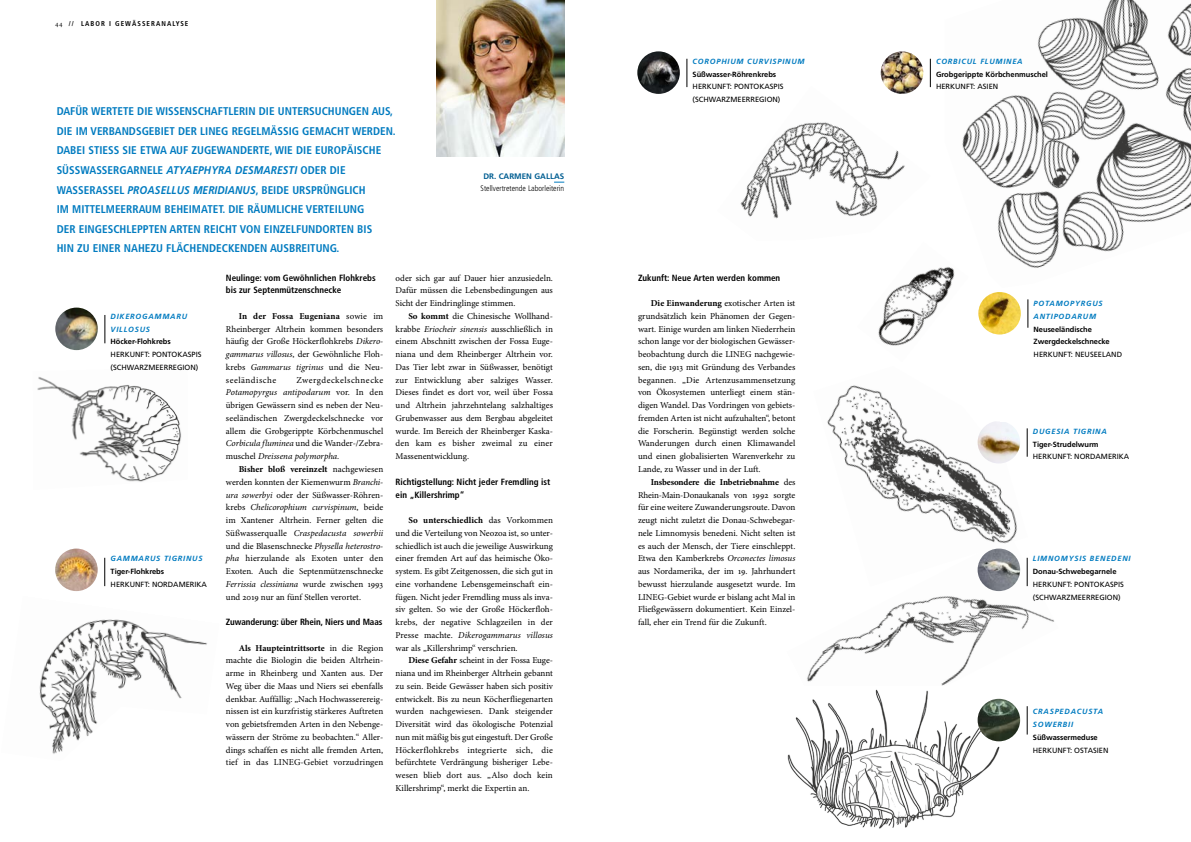
<style>
.page{position:relative;width:1191px;height:842px;background:#fff}
.page>*{position:absolute;margin:0;border:0;box-sizing:border-box;transform-origin:0 0}
.t1{font:700 condensed 11.2px/19.5px "Frutiger";color:#007bc0}
.t2{font:9px/12.8px "Minion Pro";color:#000;text-align:justify}
.t3{font:700 condensed 9px/12.8px "Frutiger";color:#000}
.t4{font:300 condensed 8px "Frutiger";color:#000}
.t5{font:700 8px "Frutiger";color:#005e92}
.t6{font:7.5px/12.8px "Frutiger";color:#000}
.t7{font:700 7.5px/12.8px "Frutiger";letter-spacing:-.005em;color:#000}
.t8{font:italic 700 7.5px/12.8px "Frutiger";letter-spacing:.1em;color:#007bc0}
.t9{font:700 condensed 7px "Frutiger";letter-spacing:.15em;color:#000}
.t10{font:7px "Minion Pro";color:#000}
.s1{font-family:"Minion Pro";font-weight:400;font-stretch:normal}
.s2{font-style:italic;font-stretch:normal}
.s3{font-weight:700}
.s4{font-style:italic}
</style>
<div class="page">
<img style="left:807px;top:557px;width:247px;height:180px">
<img style="left:962px;top:0;width:229px;height:268px">
<img style="left:437px;top:0;width:127px;height:157px">
<img style="left:39px;top:619px;width:168px;height:135px">
<img style="left:813px;top:385px;width:214px;height:201px">
<img style="left:37px;top:377px;width:144px;height:105px">
<img style="left:740px;top:86px;width:190px;height:133px">
<img style="left:787px;top:687px;width:225px;height:142px">
<img style="left:55px;top:549px;width:43px;height:42px;border-radius:21px">
<svg style="left:104px;top:558px;width:1px;height:28px"></svg>
<img style="left:55px;top:308px;width:43px;height:42px;border-radius:21px">
<svg style="left:105px;top:315px;width:1px;height:28px"></svg>
<img style="left:637px;top:51px;width:43px;height:43px;border-radius:21px">
<svg style="left:686px;top:59px;width:1px;height:28px"></svg>
<img style="left:880px;top:51px;width:43px;height:43px;border-radius:21px">
<svg style="left:930px;top:59px;width:1px;height:28px"></svg>
<img style="left:978px;top:292px;width:42px;height:42px;border-radius:21px">
<svg style="left:1027px;top:299px;width:1px;height:29px"></svg>
<img style="left:977px;top:421px;width:43px;height:42px">
<svg style="left:1027px;top:428px;width:1px;height:29px"></svg>
<img style="left:977px;top:699px;width:43px;height:42px;border-radius:21px">
<svg style="left:1027px;top:706px;width:1px;height:28px"></svg>
<img style="left:977px;top:549px;width:43px;height:42px;border-radius:21px">
<svg style="left:1027px;top:558px;width:1px;height:28px"></svg>
<img style="left:878px;top:242px;width:90px;height:104px">
<p class="t9" style="left:55px;top:19px;width:135px"><span class="s1">44</span> // LABOR I GEWÄSSERANALYSE</p>
<p class="t10" style="left:1129px;top:19px;width:8px">45</p>
<p class="t1" style="left:57px;top:102px;width:340px">DAFÜR WERTETE DIE WISSENSCHAFTLERIN DIE UNTERSUCHUNGEN AUS, DIE IM VERBANDSGEBIET DER LINEG REGELMÄSSIG GEMACHT WERDEN.<br>DABEI STIESS SIE ETWA AUF ZUGEWANDERTE, WIE DIE EUROPÄISCHE SÜSSWASSERGARNELE <span class="s2">ATYAEPHYRA DESMARESTI</span> ODER DIE WASSERASSEL <span class="s2">PROASELLUS MERIDIANUS</span>, BEIDE URSPRÜNGLICH<br>IM MITTELMEERRAUM BEHEIMATET. DIE RÄUMLICHE VERTEILUNG<br>DER EINGESCHLEPPTEN ARTEN REICHT VON EINZELFUNDORTEN BIS<br>HIN ZU EINER NAHEZU FLÄCHENDECKENDEN AUSBREITUNG.</p>
<p class="t5" style="left:483px;top:171px;width:82px">DR. CARMEN GALLAS</p>
<p class="t4" style="left:480px;top:184px;width:85px">Stellvertretende Laborleiterin</p>
<p class="t8" style="left:111px;top:310px;width:78px">DIKEROGAMMARU<br>VILLOSUS</p>
<p class="t7" style="left:111px;top:335px;width:62px">Höcker-Flohkrebs</p>
<p class="t6" style="left:111px;top:348px;width:92px">HERKUNFT: PONTOKASPIS (SCHWARZMEERREGION)</p>
<p class="t8" style="left:111px;top:552px;width:93px">GAMMARUS TIGRINUS</p>
<p class="t7" style="left:111px;top:565px;width:55px">Tiger-Flohkrebs</p>
<p class="t6" style="left:111px;top:578px;width:98px">HERKUNFT: NORDAMERIKA</p>
<p class="t3" style="left:226px;top:271px;width:151px">Neulinge: vom Gewöhnlichen Flohkrebs bis zur Septenmützenschnecke</p>
<p class="t2" style="left:226px;top:310px;width:159px;text-indent:13px"><span class="s3">In der Fossa Eugeniana</span> sowie im Rheinberger Altrhein kommen besonders häufig der Große Höckerflohkrebs <span class="s4">Dikero&shy;gammarus villosus</span>, der Gewöhnliche Floh&shy;krebs <span class="s4">Gammarus tigrinus</span> und die Neu&shy;seeländische</p>
<p class="t2" style="left:226px;top:373px;width:159px;text-indent:71px">Zwergdeckelschnecke <span class="s4">Potamopyrgus antipodarum</span> vor. In den übrigen Gewässern sind es neben der Neu&shy;seeländischen Zwergdeckelschnecke vor allem die Grobgerippte Körbchenmuschel <span class="s4">Corbicula fluminea</span> und die Wander-/Zebra&shy;muschel <span class="s4">Dreissena polymorpha</span>.</p>
<p class="t2" style="left:226px;top:463px;width:159px;text-indent:13px"><span class="s3">Bisher bloß vereinzelt</span> nachgewiesen werden konnten der Kiemenwurm <span class="s4">Branchi&shy;ura sowerbyi</span> oder der Süßwasser-Röhren&shy;krebs <span class="s4">Chelicorophium curvispinum</span>, beide im Xantener Altrhein. Ferner gelten die Süßwasserqualle <span class="s4">Craspedacusta sowerbii </span>und die Blasenschnecke <span class="s4">Physella heterostro&shy;pha</span> hierzulande als Exoten unter den Exoten. Auch die Septenmützenschnecke <span class="s4">Ferrissia clessiniana</span> wurde zwischen 1993 und 2019 nur an fünf Stellen verortet.</p>
<p class="t3" style="left:226px;top:615px;width:158px">Zuwanderung: über Rhein, Niers und Maas</p>
<p class="t2" style="left:226px;top:641px;width:159px;text-indent:13px"><span class="s3">Als Haupteintrittsorte</span> in die Region machte die Biologin die beiden Altrhein&shy;arme in Rheinberg und Xanten aus. Der Weg über die Maas und Niers sei ebenfalls denkbar. Auffällig: „Nach Hochwasserereig&shy;nissen ist ein kurzfristig stärkeres Auftreten von gebietsfremden Arten in den Nebenge&shy;wässern der Ströme zu beobachten.“ Aller&shy;dings schaffen es nicht alle fremden Arten, tief in das LINEG-Gebiet vorzudringen</p>
<p class="t2" style="left:395px;top:271px;width:159px">oder sich gar auf Dauer hier anzusiedeln.<br>Dafür müssen die Lebensbedingungen aus Sicht der Eindringlinge stimmen.</p>
<p class="t2" style="left:395px;top:310px;width:159px;text-indent:13px"><span class="s3">So kommt</span> die Chinesische Wollhand&shy;krabbe <span class="s4">Eriocheir sinensis</span> ausschließlich in einem Abschnitt zwischen der Fossa Euge&shy;niana und dem Rheinberger Altrhein vor.<br>Das Tier lebt zwar in Süßwasser, benötigt zur Entwicklung aber salziges Wasser.<br>Dieses findet es dort vor, weil über Fossa und Altrhein jahrzehntelang salzhaltiges Grubenwasser aus dem Bergbau abgeleitet wurde. Im Bereich der Rheinberger Kaska&shy;den kam es bisher zweimal zu einer Massenentwicklung.</p>
<p class="t3" style="left:395px;top:475px;width:156px">Richtigstellung: Nicht jeder Fremdling ist ein „Killershrimp“</p>
<p class="t2" style="left:395px;top:514px;width:159px;text-indent:13px"><span class="s3">So unterschiedlich</span> das Vorkommen und die Verteilung von Neozoa ist, so unter&shy;schiedlich ist auch die jeweilige Auswirkung einer fremden Art auf das heimische Öko&shy;system. Es gibt Zeitgenossen, die sich gut in eine vorhandene Lebensgemeinschaft ein&shy;fügen. Nicht jeder Fremdling muss als inva&shy;siv gelten. So wie der Große Höckerfloh&shy;krebs, der negative Schlagzeilen in der Presse machte. <span class="s4">Dikerogammarus villosus </span>war als „Killershrimp“ verschrien.</p>
<p class="t2" style="left:395px;top:654px;width:159px;text-indent:13px"><span class="s3">Diese Gefahr</span> scheint in der Fossa Euge&shy;niana und im Rheinberger Altrhein gebannt zu sein. Beide Gewässer haben sich positiv entwickelt. Bis zu neun Köcherfliegenarten wurden nachgewiesen. Dank steigender Diversität wird das ökologische Potenzial nun mit mäßig bis gut eingestuft. Der Große Höckerflohkrebs integrierte sich, die befürchtete Verdrängung bisheriger Lebe&shy;wesen blieb dort aus. „Also doch kein Killershrimp“, merkt die Expertin an.</p>
<p class="t8" style="left:692px;top:55px;width:113px">COROPHIUM CURVISPINUM</p>
<p class="t7" style="left:692px;top:67px;width:85px">Süßwasser-Röhrenkrebs</p>
<p class="t6" style="left:692px;top:80px;width:92px">HERKUNFT: PONTOKASPIS (SCHWARZMEERREGION)</p>
<p class="t3" style="left:638px;top:271px;width:144px">Zukunft: Neue Arten werden kommen</p>
<p class="t2" style="left:638px;top:297px;width:159px;text-indent:13px"><span class="s3">Die Einwanderung</span> exotischer Arten ist grundsätzlich kein Phänomen der Gegen&shy;wart. Einige wurden am linken Niederrhein schon lange vor der biologischen Gewässer&shy;beobachtung durch die LINEG nachgewie&shy;sen, die 1913 mit Gründung des Verbandes begannen. „Die Artenzusammensetzung von Ökosystemen unterliegt einem stän&shy;digen Wandel. Das Vordringen von gebiets&shy;fremden Arten ist nicht aufzuhalten“, betont die Forscherin. Begünstigt werden solche Wanderungen durch einen Klimawandel und einen globalisierten Warenverkehr zu Lande, zu Wasser und in der Luft.</p>
<p class="t2" style="left:638px;top:475px;width:159px;text-indent:13px"><span class="s3">Insbesondere die Inbetriebnahme</span> des Rhein-Main-Donaukanals von 1992 sorgte für eine weitere Zuwanderungsroute. Davon zeugt nicht zuletzt die Donau-Schwebegar&shy;nele Limnomysis benedeni. Nicht selten ist es auch der Mensch, der Tiere einschleppt.<br>Etwa den Kamberkrebs <span class="s4">Orconectes limosus </span>aus Nordamerika, der im 19. Jahrhundert bewusst hierzulande ausgesetzt wurde. Im LINEG-Gebiet wurde er bislang acht Mal in Fließgewässern dokumentiert. Kein Einzel&shy;fall, eher ein Trend für die Zukunft.</p>
<p class="t8" style="left:936px;top:55px;width:88px">CORBICUL FLUMINEA</p>
<p class="t7" style="left:936px;top:67px;width:113px">Grobgerippte Körbchenmuschel</p>
<p class="t6" style="left:936px;top:80px;width:64px">HERKUNFT: ASIEN</p>
<p class="t8" style="left:1033px;top:297px;width:71px">POTAMOPYRGUS<br>ANTIPODARUM</p>
<p class="t7" style="left:1033px;top:323px;width:78px">Neuseeländische<br>Zwergdeckelschnecke</p>
<p class="t6" style="left:1033px;top:348px;width:90px">HERKUNFT: NEUSEELAND</p>
<p class="t8" style="left:1033px;top:425px;width:75px">DUGESIA TIGRINA</p>
<p class="t7" style="left:1033px;top:437px;width:67px">Tiger-Strudelwurm</p>
<p class="t6" style="left:1033px;top:450px;width:98px">HERKUNFT: NORDAMERIKA</p>
<p class="t8" style="left:1033px;top:552px;width:99px">LIMNOMYSIS BENEDENI</p>
<p class="t7" style="left:1033px;top:565px;width:85px">Donau-Schwebegarnele</p>
<p class="t6" style="left:1033px;top:578px;width:92px">HERKUNFT: PONTOKASPIS (SCHWARZMEERREGION)</p>
<p class="t8" style="left:1033px;top:705px;width:72px">CRASPEDACUSTA<br>SOWERBII</p>
<p class="t7" style="left:1033px;top:731px;width:66px">Süßwassermeduse</p>
<p class="t6" style="left:1033px;top:744px;width:77px">HERKUNFT: OSTASIEN</p>
</div>
